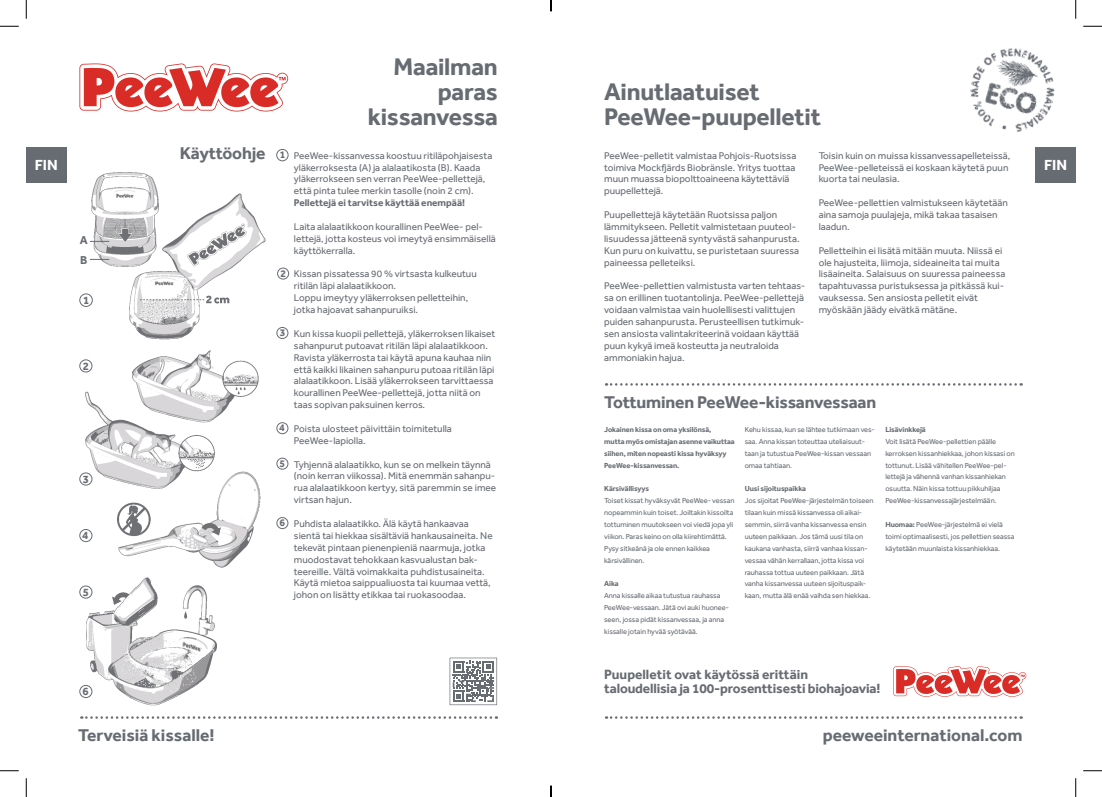
<style>
.page{position:relative;width:1102px;height:797px;background:#fff}
.page>*{position:absolute;margin:0;border:0;box-sizing:border-box;transform-origin:0 0}
.t1{font:700 24.75px "Effra";letter-spacing:-.01em;color:#676c72}
.t2{font:700 17.5px "Effra";letter-spacing:-.01em;color:#676c72}
.t3{font:700 15px "Effra";color:#fff}
.t4{font:700 13.75px "Effra";letter-spacing:-.01em;color:#676c72}
.t5{font:700 11.75px/19.5px "Effra";color:#676c72}
.t6{font:700 11.5px "Effra";color:#676c72}
.t7{font:700 10.38px "Effra";color:#676c72}
.t8{font:10px/11.9px "Effra";color:#676c72}
.t9{font:700 10px "Effra";color:#676c72}
.t10{font:7.5px/11.9px "Effra";letter-spacing:-.01em;color:#676c72}
.t11{font:700 7.5px/11.9px "Effra";letter-spacing:-.01em;color:#676c72}
.s1{font-size:10.38px}
.s2{font-weight:700}
</style>
<div class="page">
<img style="left:79px;top:172px;width:187px;height:533px">
<svg style="left:90px;top:241px;width:19px;height:1px"></svg>
<svg style="left:90px;top:259px;width:19px;height:1px"></svg>
<div style="left:79px;top:293px;width:14px;height:14px;border:1px solid #676c72;border-radius:50%"></div>
<div style="left:79px;top:359px;width:13px;height:13px;border:1px solid #676c72;border-radius:50%"></div>
<div style="left:79px;top:472px;width:13px;height:13px;border:1px solid #676c72;border-radius:50%"></div>
<div style="left:79px;top:529px;width:13px;height:13px;border:1px solid #676c72;border-radius:50%"></div>
<div style="left:79px;top:585px;width:13px;height:13px;border:1px solid #676c72;border-radius:50%"></div>
<div style="left:79px;top:685px;width:13px;height:13px;border:1px solid #676c72;border-radius:50%"></div>
<svg style="left:79px;top:63px;width:209px;height:48px"></svg>
<svg style="left:893px;top:666px;width:133px;height:30px"></svg>
<img style="left:970px;top:48px;width:85px;height:84px">
<div style="left:26px;top:147px;width:40px;height:35px;background:#676c72"></div>
<svg style="left:606px;top:716px;width:415px;height:2px"></svg>
<div style="left:1035px;top:147px;width:40px;height:35px;background:#676c72"></div>
<svg style="left:606px;top:383px;width:415px;height:2px"></svg>
<svg style="left:81px;top:716px;width:416px;height:2px"></svg>
<div style="left:276px;top:149px;width:12px;height:12px;border:1px solid #676c72;border-radius:50%"></div>
<div style="left:277px;top:268px;width:12px;height:11px;border:1px solid #676c72;border-radius:50%"></div>
<div style="left:276px;top:327px;width:12px;height:12px;border:1px solid #676c72;border-radius:50%"></div>
<div style="left:276px;top:422px;width:12px;height:12px;border:1px solid #676c72;border-radius:50%"></div>
<div style="left:276px;top:458px;width:12px;height:11px;border:1px solid #676c72;border-radius:50%"></div>
<div style="left:276px;top:517px;width:12px;height:12px;border:1px solid #676c72;border-radius:50%"></div>
<svg style="left:449px;top:657px;width:48px;height:48px"></svg>
<svg style="left:0;top:25px;width:19px;height:2px"></svg>
<svg style="left:1083px;top:25px;width:18px;height:2px"></svg>
<svg style="left:0;top:770px;width:19px;height:1px"></svg>
<svg style="left:1083px;top:770px;width:18px;height:1px"></svg>
<svg style="left:25px;top:0;width:2px;height:19px"></svg>
<svg style="left:25px;top:778px;width:2px;height:19px"></svg>
<svg style="left:1075px;top:0;width:1px;height:19px"></svg>
<svg style="left:1075px;top:778px;width:1px;height:19px"></svg>
<svg style="left:550px;top:785px;width:1px;height:12px"></svg>
<p class="t1" style="left:393px;top:52px;width:106px">Maailman</p>
<p class="t1" style="left:438px;top:77px;width:61px">paras</p>
<p class="t1" style="left:368px;top:102px;width:131px">kissanvessa</p>
<p class="t1" style="left:604px;top:77px;width:157px">Ainutlaatuiset</p>
<p class="t1" style="left:604px;top:102px;width:218px">PeeWee-puupelletit</p>
<p class="t2" style="left:180px;top:142px;width:107px">Käyttöohje <span class="s1">1</span></p>
<p class="t3" style="left:35px;top:155px;width:24px">FIN</p>
<p class="t8" style="left:604px;top:149px;width:194px">PeeWee-pelletit valmistaa Pohjois-Ruotsissa toimiva Mockfjärds Biobränsle. Yritys tuottaa muun muassa biopolttoaineena käytettäviä puupellettejä.</p>
<p class="t8" style="left:604px;top:209px;width:197px">Puupellettejä käytetään Ruotsissa paljon lämmitykseen. Pelletit valmistetaan puuteol&shy;lisuudessa jätteenä syntyvästä sahanpurusta.<br>Kun puru on kuivattu, se puristetaan suuressa paineessa pelleteiksi.</p>
<p class="t8" style="left:604px;top:280px;width:203px">PeeWee-pellettien valmistusta varten tehtaas&shy;sa on erillinen tuotantolinja. PeeWee-pellettejä voidaan valmistaa vain huolellisesti valittujen puiden sahanpurusta. Perusteellisen tutkimuk&shy;sen ansiosta valintakriteerinä voidaan käyttää puun kykyä imeä kosteutta ja neutraloida ammoniakin hajua.</p>
<p class="t8" style="left:294px;top:149px;width:200px">PeeWee-kissanvessa koostuu ritiläpohjaisesta yläkerroksesta (A) ja alalaatikosta (B). Kaada yläkerrokseen sen verran PeeWee-pellettejä, että pinta tulee merkin tasolle (noin 2 cm).</p>
<p class="t9" style="left:294px;top:197px;width:173px">Pellettejä ei tarvitse käyttää enempää!</p>
<p class="t8" style="left:294px;top:220px;width:203px">Laita alalaatikkoon kourallinen PeeWee- pel&shy;lettejä, jotta kosteus voi imeytyä ensimmäisellä käyttökerralla.</p>
<p class="t8" style="left:294px;top:268px;width:184px">Kissan pissatessa 90 % virtsasta kulkeutuu ritilän läpi alalaatikkoon.</p>
<p class="t8" style="left:294px;top:292px;width:176px">Loppu imeytyy yläkerroksen pelletteihin,</p>
<p class="t8" style="left:294px;top:304px;width:126px">jotka hajoavat sahanpuruiksi.</p>
<p class="t8" style="left:294px;top:327px;width:203px">Kun kissa kuopii pellettejä, yläkerroksen likaiset sahanpurut putoavat ritilän läpi alalaatikkoon.<br>Ravista yläkerrosta tai käytä apuna kauhaa niin että kaikki likainen sahanpuru putoaa ritilän läpi alalaatikkoon. Lisää yläkerrokseen tarvittaessa kourallinen PeeWee-pellettejä, jotta niitä on taas sopivan paksuinen kerros.</p>
<p class="t8" style="left:294px;top:422px;width:159px">Poista ulosteet päivittäin toimitetulla</p>
<p class="t8" style="left:294px;top:434px;width:73px">PeeWee-lapiolla.</p>
<p class="t8" style="left:294px;top:458px;width:204px">Tyhjennä alalaatikko, kun se on melkein täynnä (noin kerran viikossa). Mitä enemmän sahanpu&shy;rua alalaatikkoon kertyy, sitä paremmin se imee virtsan hajun.</p>
<p class="t8" style="left:294px;top:517px;width:200px">Puhdista alalaatikko. Älä käytä hankaavaa sientä tai hiekkaa sisältäviä hankausaineita. Ne tekevät pintaan pienenpieniä naarmuja, jotka muodostavat tehokkaan kasvualustan bak&shy;teereille. Vältä voimakkaita puhdistusaineita.<br>Käytä mietoa saippualiuosta tai kuumaa vettä, johon on lisätty etikkaa tai ruokasoodaa.</p>
<p class="t8" style="left:818px;top:149px;width:193px">Toisin kuin on muissa kissanvessapelleteissä,<br>PeeWee-pelleteissä ei koskaan käytetä puun kuorta tai neulasia.</p>
<p class="t8" style="left:818px;top:197px;width:191px">PeeWee-pellettien valmistukseen käytetään aina samoja puulajeja, mikä takaa tasaisen laadun.</p>
<p class="t8" style="left:818px;top:244px;width:188px">Pelletteihin ei lisätä mitään muuta. Niissä ei ole hajusteita, liimoja, sideaineita tai muita lisäaineita. Salaisuus on suuressa paineessa tapahtuvassa puristuksessa ja pitkässä kui-</p>
<p class="t8" style="left:818px;top:292px;width:161px">vauksessa. Sen ansiosta pelletit eivät myöskään jäädy eivätkä mätäne.</p>
<p class="t5" style="left:80px;top:230px;width:9px">A<br>B</p>
<p class="t6" style="left:83px;top:293px;width:8px">1</p>
<p class="t7" style="left:280px;top:267px;width:7px">2</p>
<p class="t7" style="left:280px;top:326px;width:7px">3</p>
<p class="t6" style="left:83px;top:359px;width:8px">2</p>
<p class="t2" style="left:604px;top:392px;width:273px">Tottuminen PeeWee-kissanvessaan</p>
<p class="t7" style="left:279px;top:422px;width:7px">4</p>
<p class="t7" style="left:279px;top:457px;width:7px">5</p>
<p class="t11" style="left:604px;top:423px;width:132px">Jokainen kissa on oma yksilönsä,<br>mutta myös omistajan asenne vaikuttaa siihen, miten nopeasti kissa hyväksyy PeeWee-kissanvessan.</p>
<p class="t11" style="left:604px;top:483px;width:46px">Kärsivällisyys</p>
<p class="t10" style="left:604px;top:494px;width:132px">Toiset kissat hyväksyvät PeeWee- vessan nopeammin kuin toiset. Joiltakin kissoilta tottuminen muutokseen voi viedä jopa yli viikon. Paras keino on olla kiirehtimättä.<br>Pysy sitkeänä ja ole ennen kaikkea kärsivällinen.</p>
<p class="t11" style="left:604px;top:578px;width:16px">Aika</p>
<p class="t10" style="left:604px;top:589px;width:126px">Anna kissalle aikaa tutustua rauhassa PeeWee-vessaan. Jätä ovi auki huonee&shy;seen, jossa pidät kissanvessaa, ja anna kissalle jotain hyvää syötävää.</p>
<p class="t11" style="left:885px;top:423px;width:42px">Lisävinkkejä</p>
<p class="t10" style="left:885px;top:435px;width:131px">Voit lisätä PeeWee-pellettien päälle kerroksen kissanhiekkaa, johon kissasi on tottunut. Lisää vähitellen PeeWee-pel&shy;lettejä ja vähennä vanhan kissanhiekan osuutta. Näin kissa tottuu pikkuhiljaa PeeWee-kissanvessajärjestelmään.</p>
<p class="t10" style="left:885px;top:518px;width:131px"><span class="s2">Huomaa:</span> PeeWee-järjestelmä ei vielä toimi optimaalisesti, jos pellettien seassa käytetään muunlaista kissanhiekkaa.</p>
<p class="t10" style="left:744px;top:423px;width:132px">Kehu kissaa, kun se lähtee tutkimaan ves&shy;saa. Anna kissan toteuttaa uteliaisuut&shy;taan ja tutustua PeeWee-kissan vessaan omaa tahtiaan.</p>
<p class="t11" style="left:744px;top:483px;width:63px">Uusi sijoituspaikka</p>
<p class="t10" style="left:744px;top:494px;width:130px">Jos sijoitat PeeWee-järjestelmän toiseen tilaan kuin missä kissanvessa oli aikai&shy;semmin, siirrä vanha kissanvessa ensin uuteen paikkaan. Jos tämä uusi tila on kaukana vanhasta, siirrä vanhaa kissan&shy;vessaa vähän kerrallaan, jotta kissa voi rauhassa tottua uuteen paikkaan. Jätä vanha kissanvessa uuteen sijoituspaik&shy;kaan, mutta älä enää vaihda sen hiekkaa.</p>
<p class="t6" style="left:83px;top:472px;width:8px">3</p>
<p class="t7" style="left:279px;top:516px;width:7px">6</p>
<p class="t6" style="left:82px;top:528px;width:8px">4</p>
<p class="t6" style="left:83px;top:585px;width:8px">5</p>
<p class="t4" style="left:604px;top:666px;width:205px">Puupelletit ovat käytössä erittäin</p>
<p class="t4" style="left:604px;top:680px;width:278px">taloudellisia ja 100-prosenttisesti biohajoavia!</p>
<p class="t6" style="left:82px;top:684px;width:8px">6</p>
<p class="t2" style="left:78px;top:724px;width:138px">Terveisiä kissalle!</p>
<p class="t2" style="left:822px;top:724px;width:201px">peeweeinternational.com</p>
<p class="t3" style="left:1044px;top:155px;width:24px">FIN</p>
</div>
